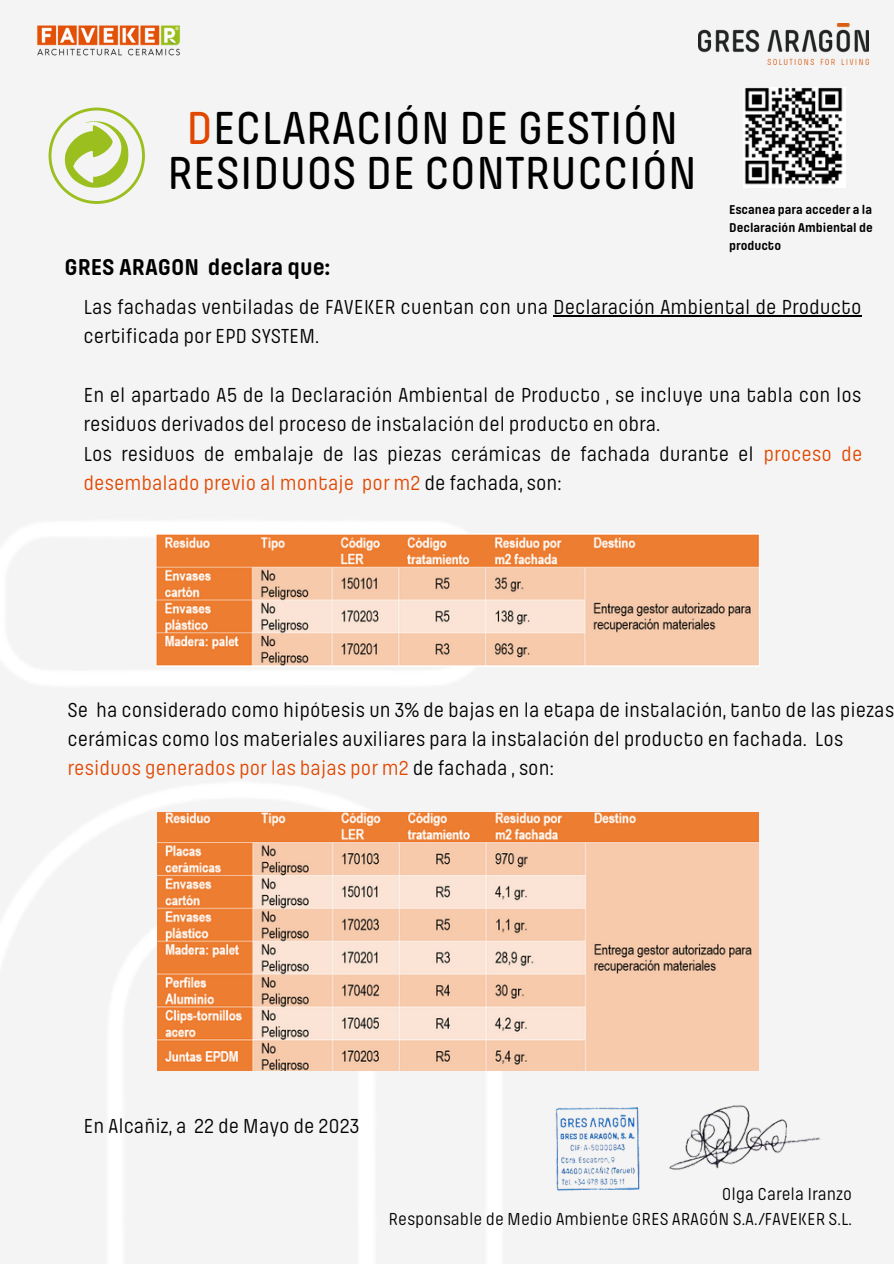
<style>
.page{position:relative;width:894px;height:1264px;background:#fff}
.page>*{position:absolute;margin:0;border:0;box-sizing:border-box;transform-origin:0 0}
.t1{font:500 48px/45px "Pilcrow Soft";color:#000;text-align:center}
.t2{font:700 23.85px "Pilcrow Soft";color:#000}
.t3{font:21px/29.2px "Pilcrow Soft";color:#000}
.t4{font:18px "Pilcrow Soft";color:#000}
.t5{font:700 13.2px/18px "Pilcrow Soft";color:#000;text-align:justify}
.s1{color:#e14700}
</style>
<div class="page">
<div style="left:0;top:0;width:893px;height:1263px;background:#f4f4f4"></div>
<img style="left:0;top:522px;width:555px;height:741px">
<img style="left:698px;top:24px;width:170px;height:40px">
<img style="left:669px;top:1105px;width:152px;height:65px">
<img style="left:555px;top:1107px;width:85px;height:84px">
<img style="left:37px;top:25px;width:143px;height:31px">
<svg style="left:49px;top:108px;width:96px;height:96px"></svg>
<img style="left:157px;top:533px;width:602px;height:133px">
<img style="left:157px;top:812px;width:601px;height:258px">
<img style="left:745px;top:87px;width:99px;height:100px">
<hr style="left:553px;top:315px;width:308px;height:1px;background:#000">
<p class="t1" style="left:167px;top:107px;width:531px"><span class="s1">D</span>ECLARACIÓN DE GESTIÓN<br>RESIDUOS DE CONTRUCCIÓN</p>
<p class="t2" style="left:64px;top:256px;width:267px">GRES ARAGON declara que:</p>
<p class="t5" style="left:729px;top:201px;width:145px">Escanea para acceder a la Declaración Ambiental de producto</p>
<p class="t3" style="left:83px;top:293px;width:779px">Las fachadas ventiladas de FAVEKER cuentan con una Declaración Ambiental de Producto certificada por EPD SYSTEM.</p>
<p class="t3" style="left:83px;top:381px;width:779px">En el apartado A5 de la Declaración Ambiental de Producto , se incluye una tabla con los residuos derivados del proceso de instalación del producto en obra.</p>
<p class="t3" style="left:83px;top:439px;width:780px">Los residuos de embalaje de las piezas cerámicas de fachada durante el <span class="s1">proceso de desembalado previo al montaje por m2</span> de fachada, son:</p>
<p class="t3" style="left:68px;top:695px;width:827px">Se ha considerado como hipótesis un 3% de bajas en la etapa de instalación, tanto de las piezas cerámicas como los materiales auxiliares para la instalación del producto en fachada. Los <span class="s1">residuos generados por las bajas por m2</span> de fachada , son:</p>
<p class="t3" style="left:83px;top:1112px;width:277px">En Alcañiz, a 22 de Mayo de 2023</p>
<p class="t4" style="left:721px;top:1185px;width:132px">Olga Carela Iranzo</p>
<p class="t4" style="left:388px;top:1210px;width:465px">Responsable de Medio Ambiente GRES ARAGÓN S.A./FAVEKER S.L.</p>
</div>
